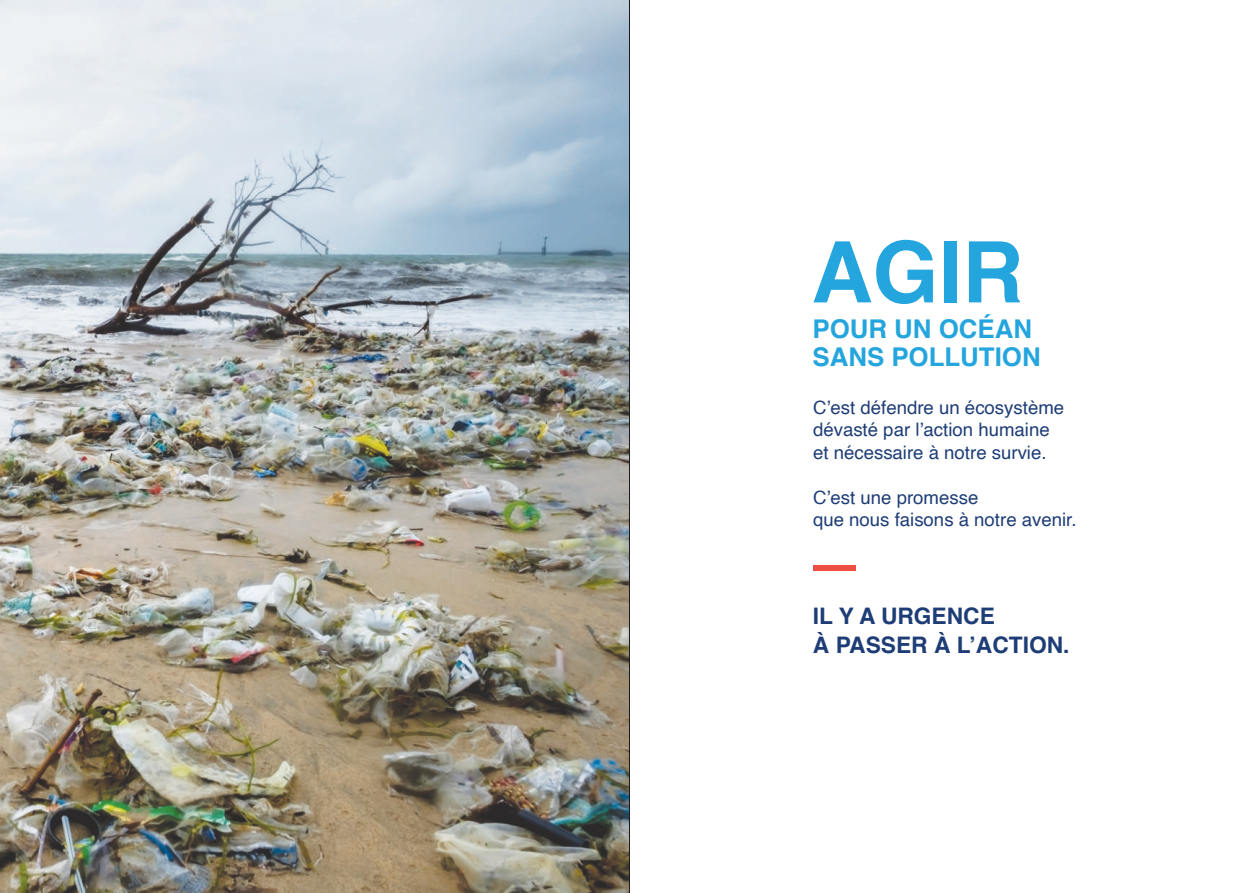
<style>
.page{position:relative;width:1259px;height:893px;background:#fff}
.page>*{position:absolute;margin:0;border:0;box-sizing:border-box;transform-origin:0 0}
.t1{font:700 84.75px "Helvetica";color:#24a5dd}
.t2{font:700 25.8px/28px "Helvetica";color:#24a5dd}
.t3{font:700 22.8px/28.7px "Helvetica";color:#1e3d76}
.t4{font:18.6px/22.4px "Helvetica";color:#1e3d76}
</style>
<div class="page">
<img style="left:0;top:0;width:629px;height:893px">
<div style="left:813px;top:565px;width:43px;height:6px;background:#ee4d43"></div>
<hr style="left:629px;top:0;width:1px;height:893px;background:#1b1919">
<h1 class="t1" style="left:811px;top:239px;width:213px">AGIR</h1>
<h2 class="t2" style="left:812px;top:316px;width:230px">POUR UN OCÉAN<br>SANS POLLUTION</h2>
<p class="t4" style="left:813px;top:397px;width:253px">C’est défendre un écosystème dévasté par l’action humaine et nécessaire à notre survie.</p>
<p class="t4" style="left:813px;top:487px;width:265px">C’est une promesse<br>que nous faisons à notre avenir.</p>
<p class="t3" style="left:813px;top:603px;width:258px">IL Y A URGENCE<br>À PASSER À L’ACTION.</p>
</div>
